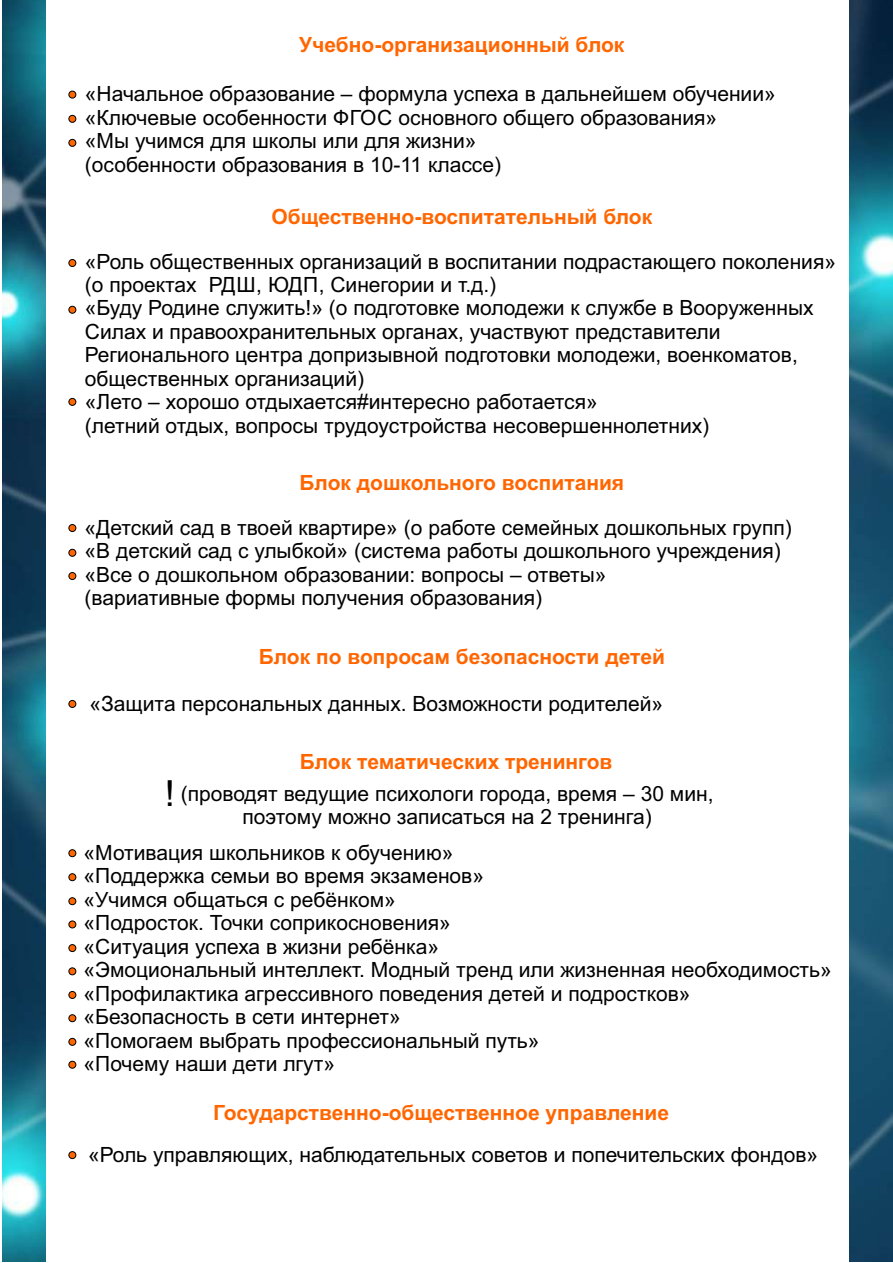
<style>
.page{position:relative;width:893px;height:1263px;background:#fff}
.page>*{position:absolute;margin:0;border:0;box-sizing:border-box;transform-origin:0 0}
.t1{font:36px "Arial";color:#000}
.t2{font:21px/23.4px "Arial";color:#000}
.t3{font:700 21px "Arial";color:#f60}
</style>
<div class="page">
<img style="left:849px;top:0;width:44px;height:1262px">
<img style="left:2px;top:0;width:43px;height:1262px">
<div style="left:68px;top:91px;width:8px;height:8px;background:#f60;border:1px solid #000;border-radius:50%"></div>
<div style="left:68px;top:115px;width:8px;height:8px;background:#f60;border:1px solid #000;border-radius:50%"></div>
<div style="left:68px;top:139px;width:8px;height:8px;background:#f60;border:1px solid #000;border-radius:50%"></div>
<div style="left:68px;top:259px;width:8px;height:8px;background:#f60;border:1px solid #000;border-radius:50%"></div>
<div style="left:68px;top:306px;width:8px;height:8px;background:#f60;border:1px solid #000;border-radius:50%"></div>
<div style="left:68px;top:398px;width:8px;height:8px;background:#f60;border:1px solid #000;border-radius:50%"></div>
<div style="left:68px;top:524px;width:8px;height:8px;background:#f60;border:1px solid #000;border-radius:50%"></div>
<div style="left:68px;top:549px;width:8px;height:8px;background:#f60;border:1px solid #000;border-radius:50%"></div>
<div style="left:68px;top:572px;width:8px;height:8px;background:#f60;border:1px solid #000;border-radius:50%"></div>
<div style="left:68px;top:700px;width:8px;height:8px;background:#f60;border:1px solid #000;border-radius:50%"></div>
<div style="left:68px;top:849px;width:8px;height:8px;background:#f60;border:1px solid #000;border-radius:50%"></div>
<div style="left:68px;top:873px;width:8px;height:8px;background:#f60;border:1px solid #000;border-radius:50%"></div>
<div style="left:68px;top:897px;width:8px;height:8px;background:#f60;border:1px solid #000;border-radius:50%"></div>
<div style="left:68px;top:920px;width:8px;height:8px;background:#f60;border:1px solid #000;border-radius:50%"></div>
<div style="left:68px;top:944px;width:8px;height:8px;background:#f60;border:1px solid #000;border-radius:50%"></div>
<div style="left:68px;top:967px;width:8px;height:8px;background:#f60;border:1px solid #000;border-radius:50%"></div>
<div style="left:68px;top:991px;width:8px;height:8px;background:#f60;border:1px solid #000;border-radius:50%"></div>
<div style="left:68px;top:1014px;width:8px;height:8px;background:#f60;border:1px solid #000;border-radius:50%"></div>
<div style="left:68px;top:1038px;width:8px;height:8px;background:#f60;border:1px solid #000;border-radius:50%"></div>
<div style="left:68px;top:1061px;width:8px;height:8px;background:#f60;border:1px solid #000;border-radius:50%"></div>
<div style="left:68px;top:1151px;width:8px;height:8px;background:#f60;border:1px solid #000;border-radius:50%"></div>
<p class="t3" style="left:299px;top:37px;width:327px">Учебно-организационный блок</p>
<p class="t2" style="left:85px;top:84px;width:692px">«Начальное образование – формула успеха в дальнейшем обучении» «Ключевые особенности ФГОС основного общего образования»<br>«Мы учимся для школы или для жизни»<br>(особенности образования в 10-11 классе)</p>
<p class="t3" style="left:271px;top:209px;width:382px">Общественно-воспитательный блок</p>
<p class="t2" style="left:85px;top:251px;width:753px">«Роль общественных организаций в воспитании подрастающего поколения» (о проектах РДШ, ЮДП, Синегории и т.д.)<br>«Буду Родине служить!» (о подготовке молодежи к службе в Вооруженных Силах и правоохранительных органах, участвуют представители Регионального центра допризывной подготовки молодежи, военкоматов, общественных организаций)<br>«Лето – хорошо отдыхается#интересно работается»<br>(летний отдых, вопросы трудоустройства несовершеннолетних)</p>
<p class="t3" style="left:299px;top:475px;width:326px">Блок дошкольного воспитания</p>
<p class="t2" style="left:85px;top:518px;width:709px">«Детский сад в твоей квартире» (о работе семейных дошкольных групп) «В детский сад с улыбкой» (система работы дошкольного учреждения) «Все о дошкольном образовании: вопросы – ответы»<br>(вариативные формы получения образования)</p>
<p class="t3" style="left:259px;top:649px;width:408px">Блок по вопросам безопасности детей</p>
<p class="t2" style="left:90px;top:693px;width:575px">«Защита персональных данных. Возможности родителей»</p>
<h1 class="t1" style="left:165px;top:780px;width:12px">!</h1>
<p class="t3" style="left:300px;top:754px;width:314px">Блок тематических тренингов</p>
<p class="t2" style="left:181px;top:783px;width:534px;text-align:center">(проводят ведущие психологи города, время – 30 мин, поэтому можно записаться на 2 тренинга)</p>
<p class="t2" style="left:84px;top:843px;width:750px">«Мотивация школьников к обучению»<br>«Поддержка семьи во время экзаменов»<br>«Учимся общаться с ребёнком»<br>«Подросток. Точки соприкосновения»<br>«Ситуация успеха в жизни ребёнка»<br>«Эмоциональный интеллект. Модный тренд или жизненная необходимость» «Профилактика агрессивного поведения детей и подростков» «Безопасность в сети интернет»<br>«Помогаем выбрать профессиональный путь»<br>«Почему наши дети лгут»</p>
<p class="t3" style="left:213px;top:1104px;width:457px">Государственно-общественное управление</p>
<p class="t2" style="left:88px;top:1144px;width:732px">«Роль управляющих, наблюдательных советов и попечительских фондов»</p>
</div>
